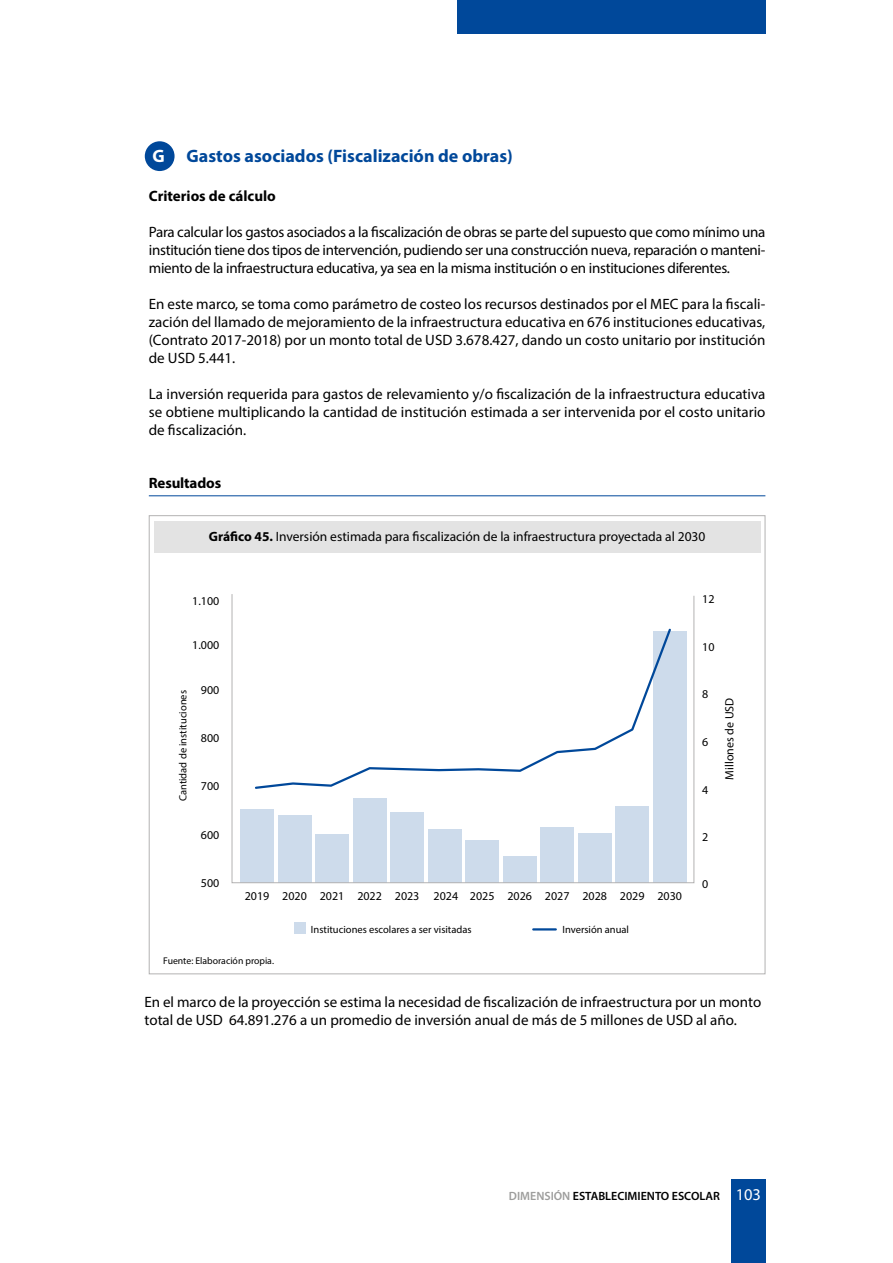
<style>
.page{position:relative;width:893px;height:1263px;background:#fff}
.page>*{position:absolute;margin:0;border:0;box-sizing:border-box;transform-origin:0 0}
.t1{font:700 18px "Myriad Pro";color:#00489a}
.t2{font:15px/18px "Myriad Pro";color:#000;text-align:justify}
.t3{font:700 15px "Myriad Pro";color:#000}
.t4{font:13.5px "Myriad Pro";color:#000}
.t5{font:12px "Myriad Pro";color:#000}
.t6{font:600 12px "Myriad Pro";color:#000}
.t7{font:10.5px "Myriad Pro";color:#000}
.t8{font:9.75px "Myriad Pro";color:#000}
.s1{color:#fff}
.s2{font-weight:700}
.s3{color:#9d9d9c}
.s4{font-weight:400;font-size:16.5px;color:#fff}
</style>
<div class="page">
<div style="left:457px;top:0;width:308px;height:34px;background:#00489a"></div>
<div style="left:731px;top:1179px;width:34px;height:84px;background:#00489a"></div>
<hr style="left:149px;top:495px;width:616px;height:1px;background:#00489a">
<div style="left:294px;top:922px;width:12px;height:12px;background:#cddbeb"></div>
<div style="left:145px;top:141px;width:30px;height:30px;background:#00489a;border-radius:50%"></div>
<hr style="left:533px;top:928px;width:23px;height:2px;background:#00489a">
<svg style="left:231px;top:594px;width:464px;height:289px"></svg>
<div style="left:154px;top:521px;width:606px;height:32px;background:#e3e3e3"></div>
<p class="t1" style="left:152px;top:144px;width:362px"><span class="s1">G</span> Gastos asociados (Fiscalización de obras)</p>
<p class="t3" style="left:149px;top:186px;width:129px">Criterios de cálculo</p>
<p class="t2" style="left:149px;top:223px;width:618px">Para calcular los gastos asociados a la fiscalización de obras se parte del supuesto que como mínimo una institución tiene dos tipos de intervención, pudiendo ser una construcción nueva, reparación o manteni&shy;miento de la infraestructura educativa, ya sea en la misma institución o en instituciones diferentes.</p>
<p class="t2" style="left:149px;top:295px;width:618px">En este marco, se toma como parámetro de costeo los recursos destinados por el MEC para la fiscali&shy;zación del llamado de mejoramiento de la infraestructura educativa en 676 instituciones educativas, (Contrato 2017-2018) por un monto total de USD 3.678.427, dando un costo unitario por institución de USD 5.441.</p>
<p class="t2" style="left:149px;top:385px;width:618px">La inversión requerida para gastos de relevamiento y/o fiscalización de la infraestructura educativa se obtiene multiplicando la cantidad de institución estimada a ser intervenida por el costo unitario de fiscalización.</p>
<p class="t3" style="left:149px;top:473px;width:74px">Resultados</p>
<p class="t4" style="left:209px;top:529px;width:498px"><span class="s2">Gráfico 45.</span> Inversión estimada para fiscalización de la infraestructura proyectada al 2030</p>
<p class="t5" style="left:192px;top:593px;width:29px">1.100</p>
<p class="t5" style="left:192px;top:638px;width:29px">1.000</p>
<p class="t7" style="left:176px;top:801px;width:113px;rotate:-90deg">Cantidad de instituciones</p>
<p class="t5" style="left:201px;top:682px;width:20px">900</p>
<p class="t5" style="left:201px;top:731px;width:20px">800</p>
<p class="t5" style="left:201px;top:779px;width:20px">700</p>
<p class="t5" style="left:201px;top:827px;width:20px">600</p>
<p class="t5" style="left:201px;top:876px;width:20px">500</p>
<p class="t5" style="left:245px;top:889px;width:439px">2019 2020 2021 2022 2023 2024 2025 2026 2027 2028 2029 2030</p>
<p class="t7" style="left:311px;top:923px;width:162px">Instituciones escolares a ser visitadas</p>
<p class="t7" style="left:562px;top:923px;width:68px">Inversión anual</p>
<p class="t8" style="left:163px;top:955px;width:112px">Fuente: Elaboración propia.</p>
<p class="t5" style="left:702px;top:592px;width:14px">12</p>
<p class="t5" style="left:702px;top:639px;width:14px">10</p>
<p class="t5" style="left:702px;top:687px;width:8px">8</p>
<p class="t5" style="left:702px;top:734px;width:8px">6</p>
<p class="t5" style="left:702px;top:782px;width:8px">4</p>
<p class="t5" style="left:702px;top:830px;width:8px">2</p>
<p class="t5" style="left:702px;top:876px;width:8px">0</p>
<p class="t5" style="left:722px;top:779px;width:83px;rotate:-90deg">Millones de USD</p>
<p class="t2" style="left:145px;top:993px;width:618px">En el marco de la proyección se estima la necesidad de fiscalización de infraestructura por un monto total de USD 64.891.276 a un promedio de inversión anual de más de 5 millones de USD al año.</p>
<p class="t6" style="left:509px;top:1188px;width:254px"><span class="s3">DIMENSIÓN</span> ESTABLECIMIENTO ESCOLAR <span class="s4">103</span></p>
</div>
